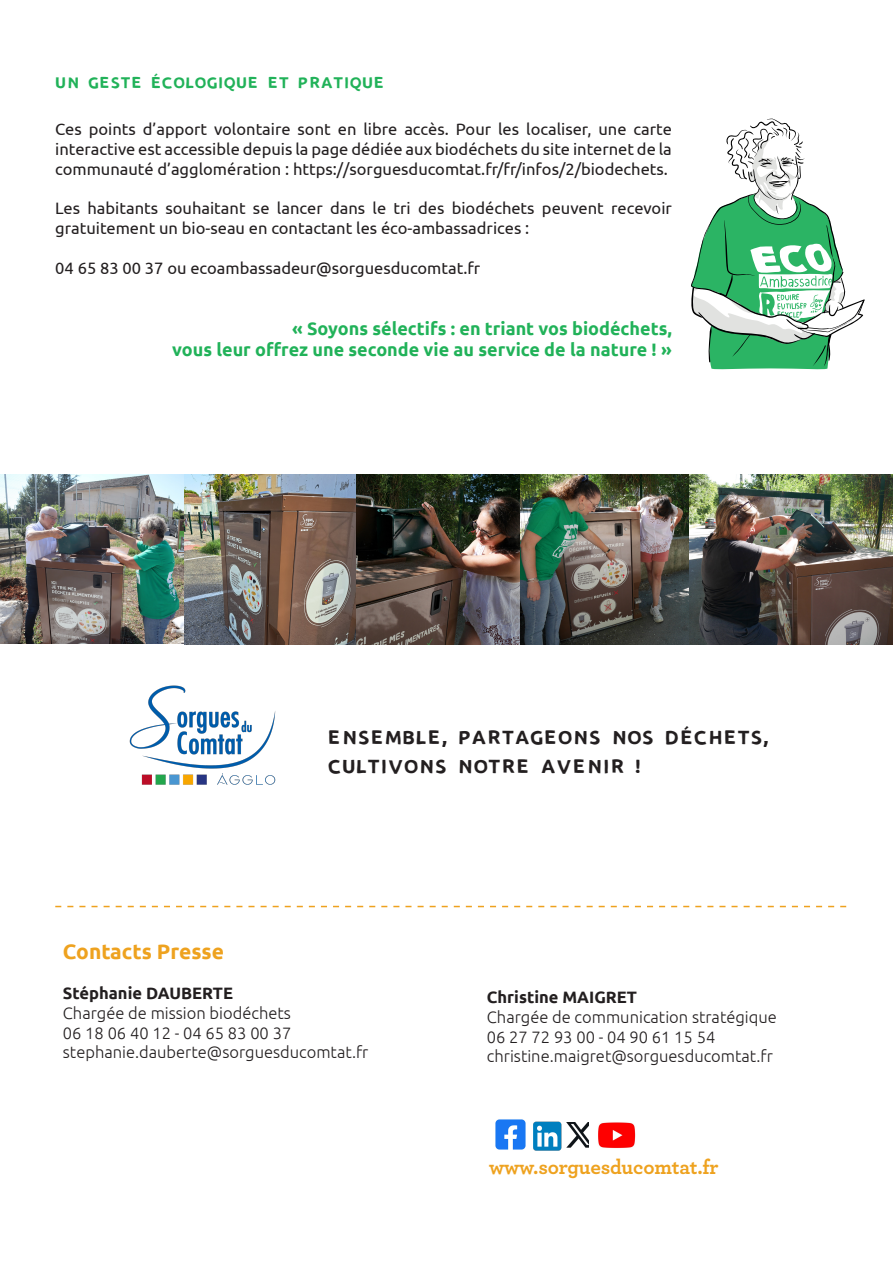
<style>
.page{position:relative;width:893px;height:1263px;background:#fff}
.page>*{position:absolute;margin:0;border:0;box-sizing:border-box;transform-origin:0 0}
.t1{font:24px/28.8px "Sorgueducomtat";color:#231f20}
.t2{font:700 21px "Archer";letter-spacing:-.01em;color:#eea21f}
.t3{font:700 21px "Ubuntu";color:#eea21f}
.t4{font:19.5px "Sorgueducomtat";color:#21b259}
.t5{font:700 18px "Ubuntu";color:#21b259}
.t6{font:16.5px/19.8px "Ubuntu";color:#231f20;text-align:justify}
.t7{font:300 16.5px "Ubuntu";color:#231f20}
.t8{font:700 16.5px "Ubuntu";color:#231f20}
</style>
<div class="page">
<svg style="left:55px;top:906px;width:791px;height:1px"></svg>
<img style="left:495px;top:1119px;width:31px;height:31px">
<img style="left:533px;top:1121px;width:35px;height:30px">
<img style="left:566px;top:1123px;width:23px;height:24px">
<img style="left:598px;top:1122px;width:38px;height:26px">
<svg style="left:691px;top:119px;width:174px;height:251px"></svg>
<img style="left:0;top:474px;width:351px;height:170px">
<img style="left:351px;top:474px;width:542px;height:170px">
<img style="left:130px;top:685px;width:146px;height:100px">
<p class="t4" style="left:55px;top:73px;width:331px">Un geste écologique et pratique</p>
<p class="t6" style="left:55px;top:119px;width:618px">Ces points d’apport volontaire sont en libre accès. Pour les localiser, une carte interactive est accessible depuis la page dédiée aux biodéchets du site internet de la communauté d’agglomération : https://sorguesducomtat.fr/fr/infos/2/biodechets.</p>
<p class="t6" style="left:55px;top:198px;width:618px">Les habitants souhaitant se lancer dans le tri des biodéchets peuvent recevoir gratuitement un bio-seau en contactant les éco-ambassadrices :</p>
<p class="t6" style="left:55px;top:257px;width:426px">04 65 83 00 37 ou ecoambassadeur@sorguesducomtat.fr</p>
<p class="t5" style="left:292px;top:317px;width:381px">« Soyons sélectifs : en triant vos biodéchets,</p>
<p class="t5" style="left:172px;top:339px;width:501px">vous leur offrez une seconde vie au service de la nature ! »</p>
<p class="t1" style="left:327px;top:723px;width:443px">Ensemble, partageons nos déchets, cultivons notre avenir !</p>
<p class="t3" style="left:63px;top:939px;width:163px">Contacts Presse</p>
<p class="t8" style="left:63px;top:983px;width:172px">Stéphanie DAUBERTE</p>
<p class="t7" style="left:63px;top:1003px;width:229px">Chargée de mission biodéchets</p>
<p class="t7" style="left:63px;top:1023px;width:230px">06 18 06 40 12 - 04 65 83 00 37</p>
<p class="t7" style="left:63px;top:1042px;width:307px">stephanie.dauberte@sorguesducomtat.fr</p>
<p class="t8" style="left:487px;top:987px;width:152px">Christine MAIGRET</p>
<p class="t7" style="left:487px;top:1007px;width:291px">Chargée de communication stratégique</p>
<p class="t7" style="left:487px;top:1027px;width:230px">06 27 72 93 00 - 04 90 61 15 54</p>
<p class="t7" style="left:487px;top:1046px;width:288px">christine.maigret@sorguesducomtat.fr</p>
<p class="t2" style="left:489px;top:1150px;width:231px">www.sorguesducomtat.fr</p>
</div>
